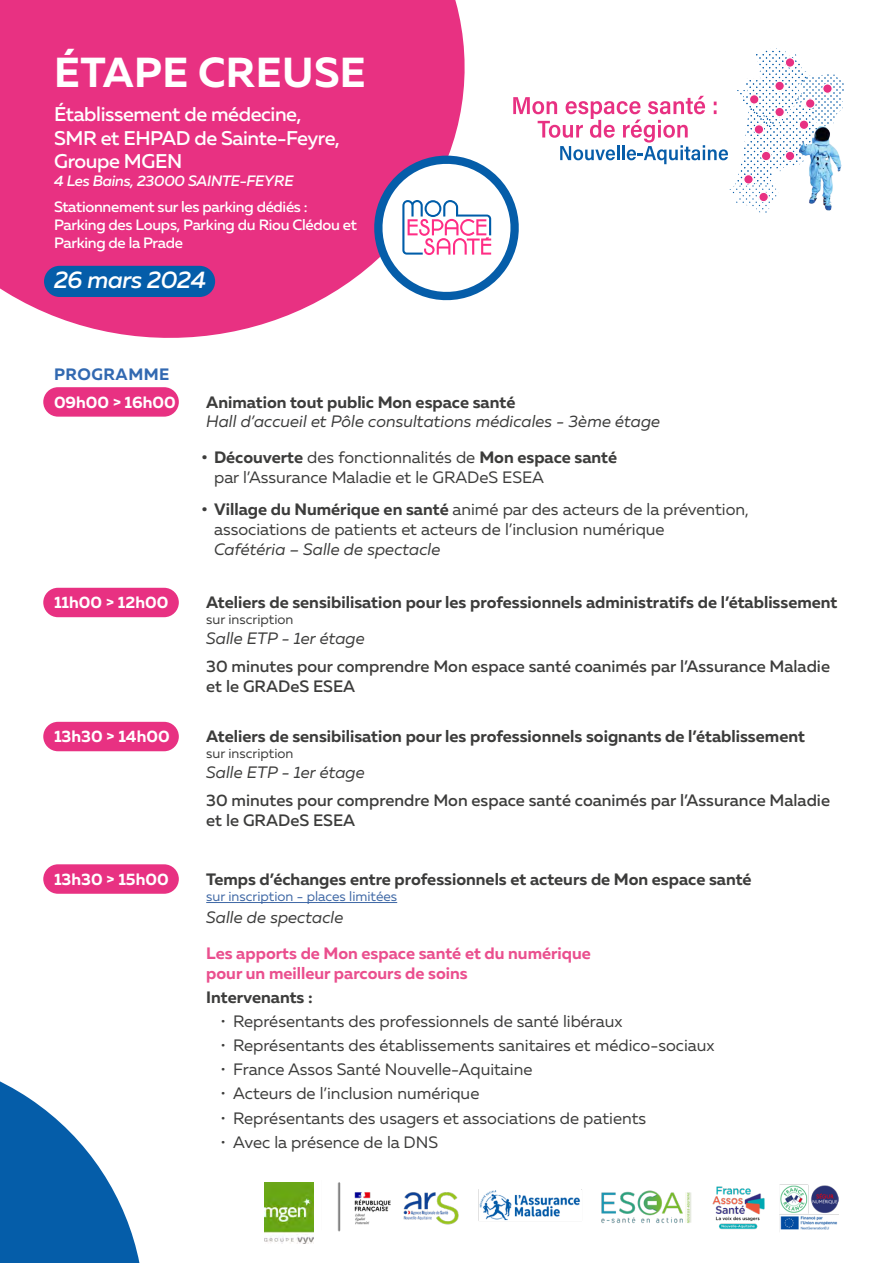
<style>
.page{position:relative;width:893px;height:1263px;background:#fff}
.page>*{position:absolute;margin:0;border:0;box-sizing:border-box;transform-origin:0 0}
.t1{font:700 41.85px "Muller";letter-spacing:.01em;color:#fff}
.t2{font:italic 500 24px "Muller";letter-spacing:-.02em;color:#fff}
.t3{font:500 19.8px/23.9px "Muller";letter-spacing:-.02em;color:#fff}
.t4{font:16.5px/19.8px "Muller";color:#3c3c3b}
.t5{font:700 16.5px "Muller";color:#3c3c3b}
.t6{font:500 16.5px/19.8px "Muller";color:#3c3c3b}
.t7{font:italic 16.5px "Muller";color:#3c3c3b}
.t8{font:700 16.5px/19.8px "Muller";color:#ea4f8e}
.t9{font:700 16.5px "Muller";color:#fff}
.t10{font:700 16.5px "Muller";letter-spacing:.03em;color:#3269b1}
.t11{font:500 15px/18px "Muller";letter-spacing:-.02em;color:#fff}
.t12{font:italic 500 15px "Muller";letter-spacing:-.02em;color:#fff}
.t13{font:13.5px "Muller";color:#3f68a5}
.t14{font:13.5px "Muller";color:#3c3c3b}
.s1{font-weight:700}
</style>
<div class="page">
<svg style="left:0;top:0;width:464px;height:338px;background:#e9418b"></svg>
<div style="left:44px;top:266px;width:171px;height:31px;background:#055da9;border-radius:16px"></div>
<svg style="left:0;top:1081px;width:140px;height:182px"></svg>
<div style="left:43px;top:387px;width:136px;height:30px;background:#e83182;border-radius:15px"></div>
<div style="left:43px;top:864px;width:136px;height:30px;background:#e83182;border-radius:15px"></div>
<hr style="left:206px;top:902px;width:191px;height:1px;background:#3f68a5">
<img style="left:337px;top:1182px;width:502px;height:50px">
<div style="left:43px;top:588px;width:136px;height:29px;background:#e83182;border-radius:15px"></div>
<svg style="left:366px;top:46px;width:478px;height:263px"></svg>
<div style="left:43px;top:722px;width:136px;height:29px;background:#e83182;border-radius:15px"></div>
<img style="left:264px;top:1183px;width:49px;height:60px">
<h1 class="t1" style="left:54px;top:46px;width:313px">ÉTAPE CREUSE</h1>
<p class="t3" style="left:54px;top:102px;width:287px">Établissement de médecine,<br>SMR et EHPAD de Sainte-Feyre,<br>Groupe MGEN</p>
<p class="t12" style="left:54px;top:172px;width:241px">4 Les Bains, 23000 SAINTE-FEYRE</p>
<p class="t11" style="left:54px;top:198px;width:304px">Stationnement sur les parking dédiés :<br>Parking des Loups, Parking du Riou Clédou et<br>Parking de la Prade</p>
<h2 class="t2" style="left:54px;top:265px;width:154px">26 mars 2024</h2>
<p class="t10" style="left:54px;top:364px;width:117px">PROGRAMME</p>
<p class="t9" style="left:54px;top:392px;width:123px">09h00 &gt; 16h00</p>
<p class="t5" style="left:206px;top:391px;width:311px">Animation tout public Mon espace santé</p>
<p class="t7" style="left:206px;top:411px;width:456px">Hall d’accueil et Pôle consultations médicales - 3ème étage</p>
<p class="t4" style="left:214px;top:447px;width:405px;text-indent:-13px"><span class="s1">• Découverte</span> des fonctionnalités de <span class="s1">Mon espace santé </span>par l’Assurance Maladie et le GRADeS ESEA</p>
<p class="t4" style="left:214px;top:500px;width:536px;text-indent:-13px"><span class="s1">• Village du Numérique en santé</span> animé par des acteurs de la prévention, associations de patients et acteurs de l’inclusion numérique</p>
<p class="t7" style="left:214px;top:539px;width:228px">Cafétéria – Salle de spectacle</p>
<p class="t9" style="left:54px;top:592px;width:116px">11h00 &gt; 12h00</p>
<p class="t5" style="left:206px;top:592px;width:633px">Ateliers de sensibilisation pour les professionnels administratifs de l’établissement</p>
<p class="t14" style="left:206px;top:611px;width:89px">sur inscription</p>
<p class="t7" style="left:206px;top:628px;width:160px">Salle ETP - 1er étage</p>
<p class="t6" style="left:206px;top:656px;width:625px">30 minutes pour comprendre Mon espace santé coanimés par l’Assurance Maladie et le GRADeS ESEA</p>
<p class="t9" style="left:54px;top:726px;width:117px">13h30 &gt; 14h00</p>
<p class="t5" style="left:206px;top:726px;width:600px">Ateliers de sensibilisation pour les professionnels soignants de l’établissement</p>
<p class="t14" style="left:206px;top:745px;width:89px">sur inscription</p>
<p class="t7" style="left:206px;top:762px;width:160px">Salle ETP - 1er étage</p>
<p class="t6" style="left:206px;top:791px;width:625px">30 minutes pour comprendre Mon espace santé coanimés par l’Assurance Maladie et le GRADeS ESEA</p>
<p class="t9" style="left:54px;top:869px;width:116px">13h30 &gt; 15h00</p>
<p class="t5" style="left:206px;top:868px;width:547px">Temps d’échanges entre professionnels et acteurs de Mon espace santé</p>
<p class="t13" style="left:206px;top:888px;width:192px">sur inscription - places limitées</p>
<p class="t7" style="left:206px;top:907px;width:139px">Salle de spectacle</p>
<p class="t8" style="left:206px;top:944px;width:386px">Les apports de Mon espace santé et du numérique pour un meilleur parcours de soins</p>
<p class="t5" style="left:206px;top:987px;width:108px">Intervenants :</p>
<p class="t4" style="left:220px;top:1011px;width:404px">• Représentants des professionnels de santé libéraux</p>
<p class="t4" style="left:220px;top:1035px;width:496px">• Représentants des établissements sanitaires et médico-sociaux</p>
<p class="t4" style="left:220px;top:1059px;width:313px">• France Assos Santé Nouvelle-Aquitaine</p>
<p class="t4" style="left:220px;top:1083px;width:260px">• Acteurs de l’inclusion numérique</p>
<p class="t4" style="left:220px;top:1107px;width:427px">• Représentants des usagers et associations de patients</p>
<p class="t4" style="left:220px;top:1132px;width:219px">• Avec la présence de la DNS</p>
</div>
